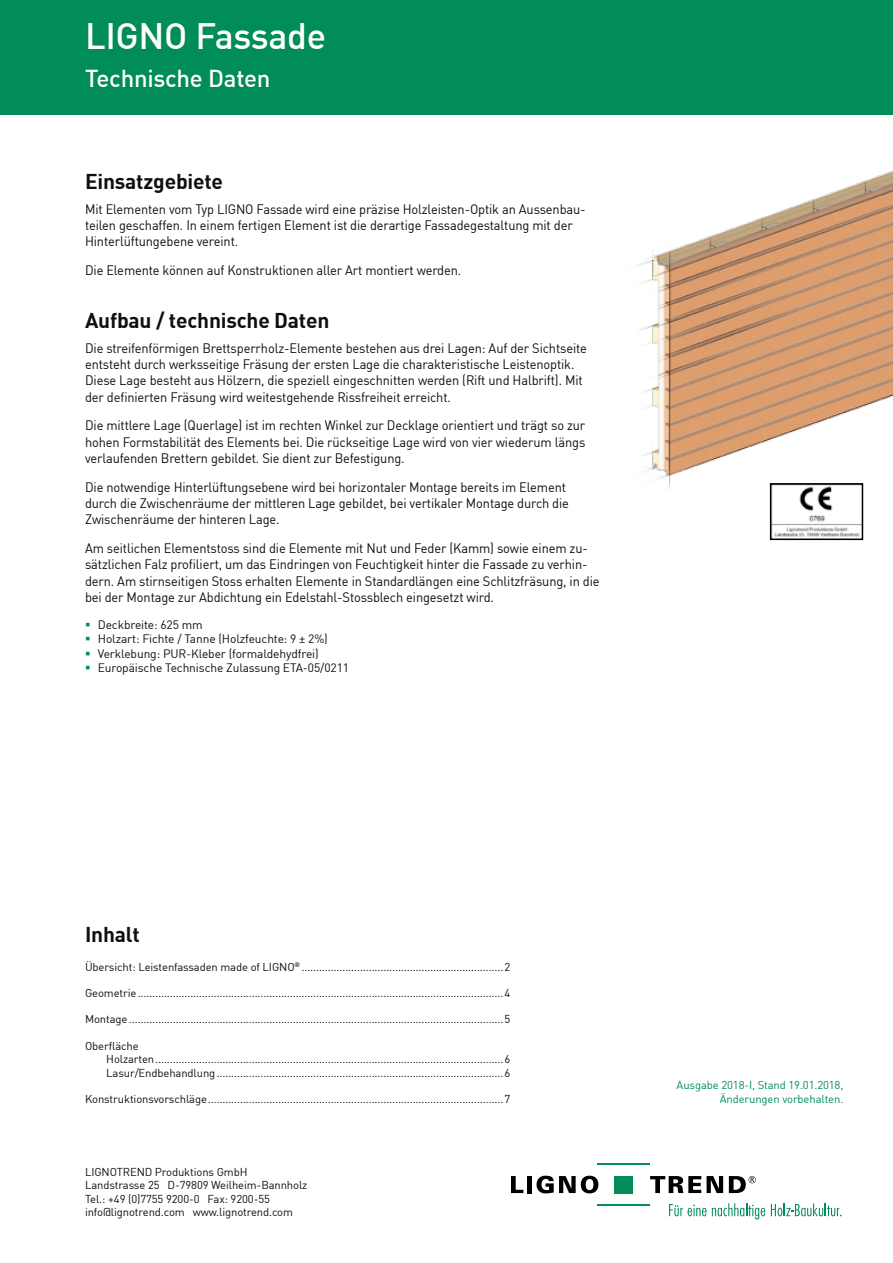
<style>
.page{position:relative;width:893px;height:1263px;background:#fff}
.page>*{position:absolute;margin:0;border:0;box-sizing:border-box;transform-origin:0 0}
.t1{font:500 36px "DIN";letter-spacing:-.01em;color:#fff}
.t2{font:500 24px "DIN";letter-spacing:-.01em;color:#fff}
.t3{font:700 21px "DIN";letter-spacing:-.01em;color:#0c100e}
.t4{font:13.5px/16.2px "DIN";letter-spacing:-.01em;color:#0c100e;scale:.95 1}
.t5{font:12px/14.4px "DIN";letter-spacing:-.01em;color:#0c100e}
.t6{font:11.25px/13.5px "DIN";letter-spacing:-.01em;color:#0c100e}
.t7{font:11.25px/13.5px "DIN";letter-spacing:-.01em;color:#008d58;text-align:right}
</style>
<div class="page">
<div style="left:0;top:0;width:893px;height:115px;background:#008d58"></div>
<svg style="left:511px;top:1176px;width:12px;height:17px"></svg>
<div style="left:527px;top:1176px;width:5px;height:17px;background:#000"></div>
<svg style="left:536px;top:1175px;width:62px;height:18px"></svg>
<svg style="left:650px;top:1176px;width:51px;height:17px"></svg>
<svg style="left:707px;top:1176px;width:16px;height:17px"></svg>
<hr style="left:597px;top:1163px;width:53px;height:2px;background:#008d58">
<hr style="left:597px;top:1204px;width:53px;height:2px;background:#008d58">
<div style="left:615px;top:1176px;width:18px;height:17px;background:#008d58"></div>
<svg style="left:729px;top:1176px;width:27px;height:17px"></svg>
<svg style="left:669px;top:1204px;width:37px;height:12px"></svg>
<svg style="left:712px;top:1203px;width:53px;height:16px"></svg>
<svg style="left:771px;top:1203px;width:71px;height:13px"></svg>
<img style="left:635px;top:171px;width:258px;height:322px">
<img style="left:773px;top:486px;width:87px;height:51px">
<div style="left:770px;top:483px;width:93px;height:57px;border:2px solid #000"></div>
<h1 class="t1" style="left:85px;top:13px;width:243px">LIGNO Fassade</h1>
<h2 class="t2" style="left:85px;top:63px;width:187px">Technische Daten</h2>
<h3 class="t3" style="left:85px;top:168px;width:139px">Einsatzgebiete</h3>
<p class="t4" style="left:85px;top:201px;width:528px">Mit Elementen vom Typ LIGNO Fassade wird eine präzise Holzleisten-Optik an Aussenbau&shy;teilen geschaffen. In einem fertigen Element ist die derartige Fassadegestaltung mit der<br>Hinterlüftungebene vereint.</p>
<p class="t4" style="left:85px;top:262px;width:398px">Die Elemente können auf Konstruktionen aller Art montiert werden.</p>
<h3 class="t3" style="left:85px;top:307px;width:246px">Aufbau / technische Daten</h3>
<p class="t4" style="left:85px;top:340px;width:530px">Die streifenförmigen Brettsperrholz-Elemente bestehen aus drei Lagen: Auf der Sichtseite entsteht durch werksseitige Fräsung der ersten Lage die charakteristische Leistenoptik.<br>Diese Lage besteht aus Hölzern, die speziell eingeschnitten werden (Rift und Halbrift). Mit der definierten Fräsung wird weitestgehende Rissfreiheit erreicht.</p>
<p class="t4" style="left:85px;top:417px;width:528px;text-align:justify">Die mittlere Lage (Querlage) ist im rechten Winkel zur Decklage orientiert und trägt so zur hohen Formstabilität des Elements bei. Die rückseitige Lage wird von vier wiederum längs verlaufenden Brettern gebildet. Sie dient zur Befestigung.</p>
<p class="t4" style="left:85px;top:479px;width:511px">Die notwendige Hinterlüftungsebene wird bei horizontaler Montage bereits im Element durch die Zwischenräume der mittleren Lage gebildet, bei vertikaler Montage durch die<br>Zwischenräume der hinteren Lage.</p>
<p class="t4" style="left:85px;top:540px;width:543px">Am seitlichen Elementstoss sind die Elemente mit Nut und Feder (Kamm) sowie einem zu&shy;sätzlichen Falz profiliert, um das Eindringen von Feuchtigkeit hinter die Fassade zu verhin&shy;dern. Am stirnseitigen Stoss erhalten Elemente in Standardlängen eine Schlitzfräsung, in die bei der Montage zur Abdichtung ein Edelstahl-Stossblech eingesetzt wird.</p>
<p class="t5" style="left:98px;top:617px;width:253px">Deckbreite: 625 mm<br>Holzart: Fichte / Tanne (Holzfeuchte: 9 ± 2%)<br>Verklebung: PUR-Kleber (formaldehydfrei)<br>Europäische Technische Zulassung ETA-05/0211</p>
<h3 class="t3" style="left:85px;top:921px;width:56px">Inhalt</h3>
<p class="t6" style="left:85px;top:960px;width:427px">Übersicht: Leistenfassaden made of LIGNO<sup>®</sup> .....................................................................2</p>
<p class="t6" style="left:85px;top:986px;width:427px">Geometrie.............................................................................................................................4</p>
<p class="t6" style="left:85px;top:1012px;width:427px">Montage................................................................................................................................5</p>
<p class="t6" style="left:106px;top:1038px;width:405px;text-indent:-21px">Oberfläche<br>Holzarten.......................................................................................................................6<br>Lasur/Endbehandlung..................................................................................................6</p>
<p class="t6" style="left:85px;top:1092px;width:427px">Konstruktionsvorschläge.....................................................................................................7</p>
<p class="t6" style="left:85px;top:1165px;width:224px">LIGNOTREND Produktions GmbH Landstrasse 25 D-79809 Weilheim-Bannholz Tel.: +49 (0)7755 9200-0 Fax: 9200-55 info@lignotrend.com www.lignotrend.com</p>
<p class="t7" style="left:677px;top:1078px;width:168px">Ausgabe 2018-I, Stand 19.01.2018,<br>Änderungen vorbehalten.</p>
</div>
